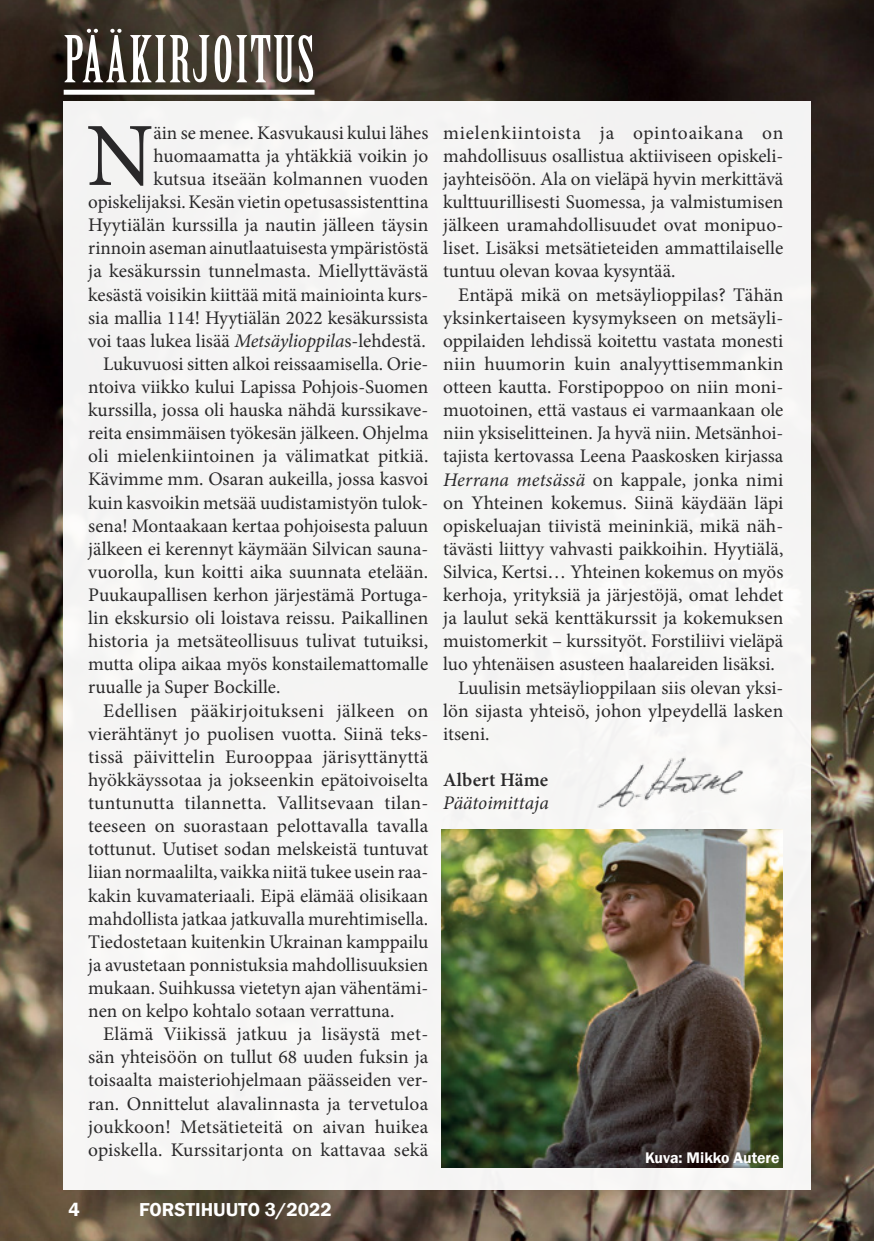
<style>
.page{position:relative;width:874px;height:1241px;background:#fff}
.page>*{position:absolute;margin:0;border:0;box-sizing:border-box;transform-origin:0 0}
.t1{font:90.3px "Minion Pro";color:#292829}
.t2{font:63px "Birch Std";letter-spacing:.04em;color:#fff}
.t3{font:19.25px/23.1px "Minion Pro";color:#292829;text-align:justify}
.t4{font:19.25px "Minion Pro";letter-spacing:.025em;color:#292829}
.t5{font:600 19.25px "Franklin Gothic";color:#fff}
.t6{font:italic 19.25px "Minion Pro";color:#292829}
.t7{font:600 19.25px "Minion Pro";letter-spacing:.01em;color:#292829}
.t8{font:600 15.75px "Franklin Gothic";color:#fff}
.s1{font-style:italic}
</style>
<div class="page">
<img style="left:0;top:0;width:873px;height:1240px">
<div style="left:63px;top:102px;width:747px;height:1087px;background:#f5f4f4"></div>
<div style="left:64px;top:90px;width:250px;height:5px;background:#fff"></div>
<img style="left:597px;top:757px;width:146px;height:51px">
<img style="left:442px;top:829px;width:339px;height:337px">
<h2 class="t2" style="left:64px;top:24px;width:252px">PÄÄKIRJOITUS</h2>
<h1 class="t1" style="left:86px;top:95px;width:69px">N</h1>
<p class="t3" style="left:153px;top:121px;width:276px">äin se menee. Kasvukausi kului lähes</p>
<p class="t3" style="left:153px;top:144px;width:276px">huomaamatta ja yhtäkkiä voikin jo</p>
<p class="t3" style="left:153px;top:167px;width:276px">kutsua itseään kolmannen vuoden</p>
<p class="t3" style="left:88px;top:190px;width:341px">opiskelijaksi. Kesän vietin opetusassistenttina</p>
<p class="t3" style="left:88px;top:213px;width:341px">Hyytiälän kurssilla ja nautin jälleen täysin</p>
<p class="t3" style="left:88px;top:236px;width:341px">rinnoin aseman ainutlaatuisesta ympäristöstä</p>
<p class="t3" style="left:88px;top:260px;width:341px">ja kesäkurssin tunnelmasta. Miellyttävästä</p>
<p class="t3" style="left:88px;top:283px;width:341px">kesästä voisikin kiittää mitä mainiointa kurs-</p>
<p class="t3" style="left:88px;top:306px;width:341px">sia mallia 114! Hyytiälän 2022 kesäkurssista</p>
<p class="t3" style="left:88px;top:329px;width:339px">voi taas lukea lisää <span class="s1">Metsäylioppila</span>s-lehdestä.</p>
<p class="t3" style="left:103px;top:352px;width:326px">Lukuvuosi sitten alkoi reissaamisella. Orie-</p>
<p class="t3" style="left:88px;top:375px;width:341px">ntoiva viikko kului Lapissa Pohjois-Suomen</p>
<p class="t3" style="left:88px;top:398px;width:341px">kurssilla, jossa oli hauska nähdä kurssikave-</p>
<p class="t3" style="left:88px;top:421px;width:341px">reita ensimmäisen työkesän jälkeen. Ohjelma</p>
<p class="t3" style="left:88px;top:444px;width:341px">oli mielenkiintoinen ja välimatkat pitkiä.</p>
<p class="t3" style="left:88px;top:467px;width:341px">Kävimme mm. Osaran aukeilla, jossa kasvoi</p>
<p class="t3" style="left:88px;top:491px;width:341px">kuin kasvoikin metsää uudistamistyön tulok-</p>
<p class="t3" style="left:88px;top:514px;width:341px">sena! Montaakaan kertaa pohjoisesta paluun</p>
<p class="t3" style="left:88px;top:537px;width:341px">jälkeen ei kerennyt käymään Silvican sauna-</p>
<p class="t3" style="left:88px;top:560px;width:341px">vuorolla, kun koitti aika suunnata etelään.</p>
<p class="t3" style="left:88px;top:583px;width:341px">Puukaupallisen kerhon järjestämä Portuga-</p>
<p class="t3" style="left:88px;top:606px;width:341px">lin ekskursio oli loistava reissu. Paikallinen</p>
<p class="t3" style="left:88px;top:629px;width:341px">historia ja metsäteollisuus tulivat tutuiksi,</p>
<p class="t3" style="left:88px;top:652px;width:341px">mutta olipa aikaa myös konstailemattomalle</p>
<p class="t3" style="left:88px;top:675px;width:194px">ruualle ja Super Bockille.</p>
<p class="t4" style="left:103px;top:697px;width:326px">Edellisen pääkirjoitukseni jälkeen on</p>
<p class="t3" style="left:88px;top:722px;width:341px">vierähtänyt jo puolisen vuotta. Siinä teks-</p>
<p class="t3" style="left:88px;top:745px;width:341px">tissä päivittelin Eurooppaa järisyttänyttä</p>
<p class="t3" style="left:88px;top:768px;width:341px">hyökkäyssotaa ja jokseenkin epätoivoiselta</p>
<p class="t3" style="left:88px;top:791px;width:341px">tuntunutta tilannetta. Vallitsevaan tilan-</p>
<p class="t3" style="left:88px;top:814px;width:341px">teeseen on suorastaan pelottavalla tavalla</p>
<p class="t3" style="left:88px;top:837px;width:341px">tottunut. Uutiset sodan melskeistä tuntuvat</p>
<p class="t3" style="left:88px;top:860px;width:341px">liian normaalilta, vaikka niitä tukee usein raa-</p>
<p class="t3" style="left:88px;top:883px;width:341px">kakin kuvamateriaali. Eipä elämää olisikaan</p>
<p class="t3" style="left:88px;top:906px;width:341px">mahdollista jatkaa jatkuvalla murehtimisella.</p>
<p class="t3" style="left:88px;top:929px;width:341px">Tiedostetaan kuitenkin Ukrainan kamppailu</p>
<p class="t3" style="left:88px;top:953px;width:341px">ja avustetaan ponnistuksia mahdollisuuksien</p>
<p class="t3" style="left:88px;top:976px;width:341px">mukaan. Suihkussa vietetyn ajan vähentämi-</p>
<p class="t3" style="left:88px;top:999px;width:307px">nen on kelpo kohtalo sotaan verrattuna.</p>
<p class="t3" style="left:103px;top:1022px;width:326px">Elämä Viikissä jatkuu ja lisäystä met-</p>
<p class="t3" style="left:88px;top:1045px;width:341px">sän yhteisöön on tullut 68 uuden fuksin ja</p>
<p class="t3" style="left:88px;top:1068px;width:341px">toisaalta maisteriohjelmaan päässeiden ver-</p>
<p class="t3" style="left:88px;top:1091px;width:341px">ran. Onnittelut alavalinnasta ja tervetuloa</p>
<p class="t3" style="left:88px;top:1114px;width:341px">joukkoon! Metsätieteitä on aivan huikea</p>
<p class="t3" style="left:88px;top:1137px;width:341px">opiskella. Kurssitarjonta on kattavaa sekä</p>
<p class="t3" style="left:443px;top:121px;width:341px">mielenkiintoista ja opintoaikana on mahdollisuus osallistua aktiiviseen opiskeli&shy;jayhteisöön. Ala on vieläpä hyvin merkittävä kulttuurillisesti Suomessa, ja valmistumisen jälkeen uramahdollisuudet ovat monipuo&shy;liset. Lisäksi metsätieteiden ammattilaiselle tuntuu olevan kovaa kysyntää.</p>
<p class="t3" style="left:458px;top:283px;width:326px">Entäpä mikä on metsäylioppilas? Tähän</p>
<p class="t3" style="left:443px;top:306px;width:341px">yksinkertaiseen kysymykseen on metsäyli-</p>
<p class="t3" style="left:443px;top:329px;width:341px">oppilaiden lehdissä koitettu vastata monesti</p>
<p class="t3" style="left:443px;top:352px;width:341px">niin huumorin kuin analyyttisemmankin</p>
<p class="t3" style="left:443px;top:375px;width:341px">otteen kautta. Forstipoppoo on niin moni-</p>
<p class="t3" style="left:443px;top:398px;width:341px">muotoinen, että vastaus ei varmaankaan ole</p>
<p class="t3" style="left:443px;top:421px;width:341px">niin yksiselitteinen. Ja hyvä niin. Metsänhoi-</p>
<p class="t3" style="left:443px;top:444px;width:341px">tajista kertovassa Leena Paaskosken kirjassa</p>
<p class="t3" style="left:443px;top:468px;width:341px"><span class="s1">Herrana metsässä</span> on kappale, jonka nimi</p>
<p class="t3" style="left:443px;top:491px;width:341px">on Yhteinen kokemus. Siinä käydään läpi</p>
<p class="t3" style="left:443px;top:514px;width:341px">opiskeluajan tiivistä meininkiä, mikä näh-</p>
<p class="t3" style="left:443px;top:537px;width:341px">tävästi liittyy vahvasti paikkoihin. Hyytiälä,</p>
<p class="t3" style="left:443px;top:560px;width:341px">Silvica, Kertsi… Yhteinen kokemus on myös</p>
<p class="t3" style="left:443px;top:583px;width:341px">kerhoja, yrityksiä ja järjestöjä, omat lehdet</p>
<p class="t3" style="left:443px;top:606px;width:341px">ja laulut sekä kenttäkurssit ja kokemuksen</p>
<p class="t3" style="left:443px;top:629px;width:341px">muistomerkit – kurssityöt. Forstiliivi vieläpä</p>
<p class="t3" style="left:443px;top:652px;width:333px">luo yhtenäisen asusteen haalareiden lisäksi.</p>
<p class="t3" style="left:458px;top:675px;width:326px">Luulisin metsäylioppilaan siis olevan yksi-</p>
<p class="t3" style="left:443px;top:699px;width:341px">lön sijasta yhteisö, johon ylpeydellä lasken</p>
<p class="t3" style="left:443px;top:722px;width:48px">itseni.</p>
<p class="t7" style="left:443px;top:766px;width:106px">Albert Häme</p>
<p class="t6" style="left:443px;top:789px;width:107px">Päätoimittaja</p>
<p class="t8" style="left:644px;top:1147px;width:136px">Kuva: Mikko Autere</p>
<p class="t5" style="left:68px;top:1197px;width:13px">4</p>
<p class="t5" style="left:139px;top:1197px;width:194px">FORSTIHUUTO 3/2022</p>
</div>
